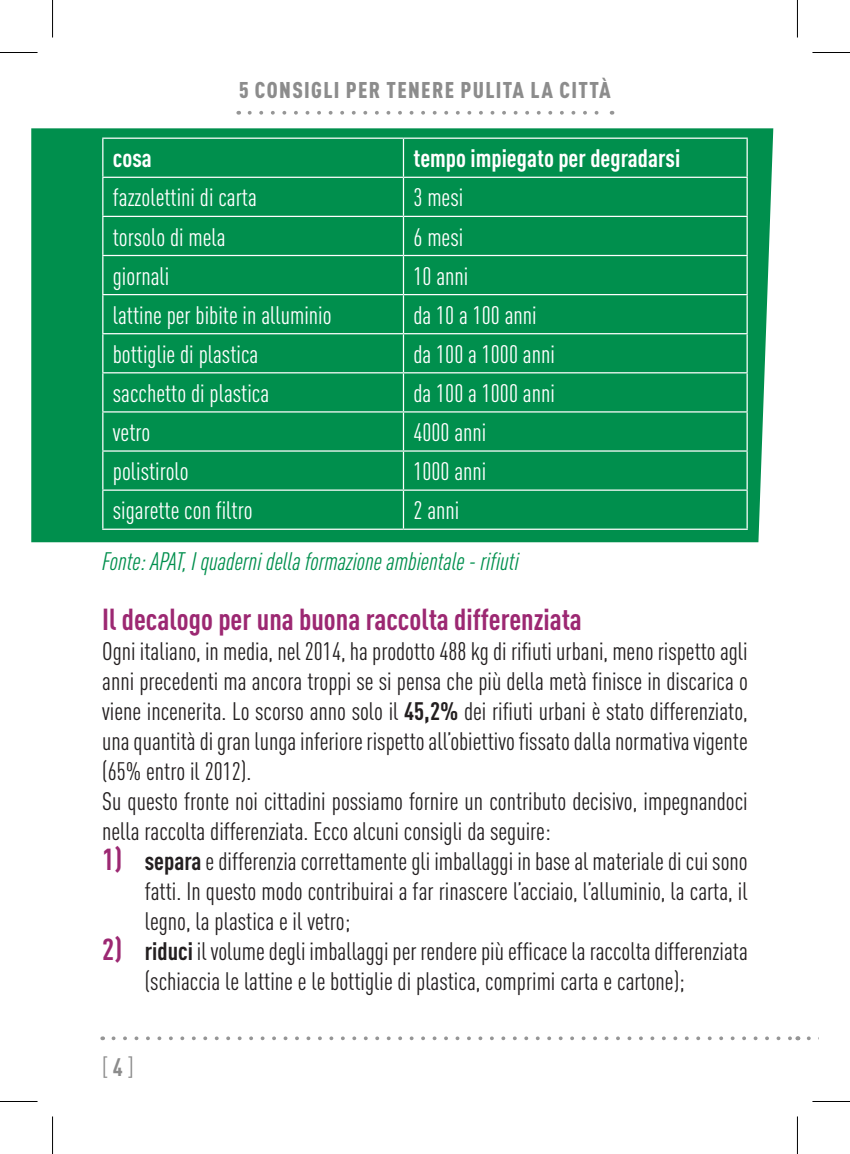
<style>
.page{position:relative;width:850px;height:1154px;background:#fff}
.page>*{position:absolute;margin:0;border:0;box-sizing:border-box;transform-origin:0 0}
.t1{font:700 condensed 30px "DIN Pro";color:#9c2872}
.t2{font:condensed 25px/30px "DIN Pro";color:#231f20}
.t3{font:condensed 25px "DIN Pro";color:#fff}
.t4{font:italic condensed 25px "DIN Pro";color:#008f4d}
.t5{font:700 condensed 25px "DIN Pro";color:#fff}
.t6{font:condensed 25px "DIN Pro";color:#8c8c8c}
.t7{font:900 condensed 22.5px "DIN Pro";letter-spacing:.06em;color:#8c8c8c}
.s1{font-weight:700}
.s2{font-weight:700;font-size:30px;color:#9c2872}
</style>
<div class="page">
<svg style="left:249px;top:111px;width:350px;height:4px"></svg>
<svg style="left:113px;top:1036px;width:678px;height:4px"></svg>
<div style="left:31px;top:128px;width:741px;height:414px;background:#008f4d"></div>
<hr style="left:102px;top:138px;width:301px;height:1px;background:#fff">
<hr style="left:403px;top:138px;width:344px;height:1px;background:#fff">
<hr style="left:102px;top:177px;width:301px;height:1px;background:#fff">
<hr style="left:403px;top:177px;width:344px;height:1px;background:#fff">
<hr style="left:102px;top:216px;width:301px;height:1px;background:#fff">
<hr style="left:403px;top:216px;width:344px;height:1px;background:#fff">
<hr style="left:102px;top:255px;width:301px;height:1px;background:#fff">
<hr style="left:403px;top:255px;width:344px;height:1px;background:#fff">
<hr style="left:102px;top:294px;width:301px;height:1px;background:#fff">
<hr style="left:403px;top:294px;width:344px;height:1px;background:#fff">
<hr style="left:102px;top:333px;width:301px;height:1px;background:#fff">
<hr style="left:403px;top:333px;width:344px;height:1px;background:#fff">
<hr style="left:102px;top:372px;width:301px;height:1px;background:#fff">
<hr style="left:403px;top:372px;width:344px;height:1px;background:#fff">
<hr style="left:102px;top:411px;width:301px;height:1px;background:#fff">
<hr style="left:403px;top:411px;width:344px;height:1px;background:#fff">
<hr style="left:102px;top:450px;width:301px;height:2px;background:#fff">
<hr style="left:403px;top:450px;width:344px;height:2px;background:#fff">
<hr style="left:102px;top:489px;width:301px;height:2px;background:#fff">
<hr style="left:403px;top:489px;width:344px;height:2px;background:#fff">
<hr style="left:102px;top:529px;width:301px;height:1px;background:#fff">
<hr style="left:403px;top:529px;width:344px;height:1px;background:#fff">
<hr style="left:102px;top:139px;width:1px;height:38px;background:#fff">
<hr style="left:102px;top:178px;width:1px;height:38px;background:#fff">
<hr style="left:102px;top:217px;width:1px;height:38px;background:#fff">
<hr style="left:102px;top:256px;width:1px;height:38px;background:#fff">
<hr style="left:102px;top:295px;width:1px;height:38px;background:#fff">
<hr style="left:102px;top:334px;width:1px;height:38px;background:#fff">
<hr style="left:102px;top:373px;width:1px;height:38px;background:#fff">
<hr style="left:102px;top:412px;width:1px;height:38px;background:#fff">
<hr style="left:102px;top:452px;width:1px;height:37px;background:#fff">
<hr style="left:102px;top:491px;width:1px;height:38px;background:#fff">
<hr style="left:402px;top:139px;width:2px;height:38px;background:#fff">
<hr style="left:746px;top:139px;width:1px;height:38px;background:#fff">
<hr style="left:402px;top:178px;width:2px;height:38px;background:#fff">
<hr style="left:746px;top:178px;width:1px;height:38px;background:#fff">
<hr style="left:402px;top:217px;width:2px;height:38px;background:#fff">
<hr style="left:746px;top:217px;width:1px;height:38px;background:#fff">
<hr style="left:402px;top:256px;width:2px;height:38px;background:#fff">
<hr style="left:746px;top:256px;width:1px;height:38px;background:#fff">
<hr style="left:402px;top:295px;width:2px;height:38px;background:#fff">
<hr style="left:746px;top:295px;width:1px;height:38px;background:#fff">
<hr style="left:402px;top:334px;width:2px;height:38px;background:#fff">
<hr style="left:746px;top:334px;width:1px;height:38px;background:#fff">
<hr style="left:402px;top:373px;width:2px;height:38px;background:#fff">
<hr style="left:746px;top:373px;width:1px;height:38px;background:#fff">
<hr style="left:402px;top:412px;width:2px;height:38px;background:#fff">
<hr style="left:746px;top:412px;width:1px;height:38px;background:#fff">
<hr style="left:402px;top:452px;width:2px;height:37px;background:#fff">
<hr style="left:746px;top:452px;width:1px;height:37px;background:#fff">
<hr style="left:402px;top:491px;width:2px;height:38px;background:#fff">
<hr style="left:746px;top:491px;width:1px;height:38px;background:#fff">
<hr style="left:0;top:52px;width:38px;height:1px;background:#000">
<hr style="left:812px;top:52px;width:37px;height:1px;background:#000">
<hr style="left:0;top:1101px;width:38px;height:1px;background:#000">
<hr style="left:812px;top:1101px;width:37px;height:1px;background:#000">
<hr style="left:52px;top:0;width:1px;height:38px;background:#000">
<hr style="left:52px;top:1116px;width:1px;height:38px;background:#000">
<hr style="left:796px;top:0;width:1px;height:38px;background:#000">
<hr style="left:796px;top:1116px;width:1px;height:38px;background:#000">
<p class="t7" style="left:239px;top:73px;width:373px">5 CONSIGLI PER TENERE PULITA LA CITTÀ</p>
<p class="t5" style="left:113px;top:139px;width:41px">cosa</p>
<p class="t5" style="left:413px;top:139px;width:268px">tempo impiegato per degradarsi</p>
<p class="t3" style="left:113px;top:180px;width:145px">fazzolettini di carta</p>
<p class="t3" style="left:413px;top:180px;width:51px">3 mesi</p>
<p class="t3" style="left:113px;top:219px;width:114px">torsolo di mela</p>
<p class="t3" style="left:413px;top:219px;width:51px">6 mesi</p>
<p class="t3" style="left:113px;top:258px;width:58px">giornali</p>
<p class="t3" style="left:413px;top:258px;width:56px">10 anni</p>
<p class="t3" style="left:113px;top:297px;width:220px">lattine per bibite in alluminio</p>
<p class="t3" style="left:413px;top:297px;width:125px">da 10 a 100 anni</p>
<p class="t3" style="left:113px;top:336px;width:147px">bottiglie di plastica</p>
<p class="t3" style="left:413px;top:336px;width:143px">da 100 a 1000 anni</p>
<p class="t3" style="left:113px;top:375px;width:158px">sacchetto di plastica</p>
<p class="t3" style="left:413px;top:375px;width:143px">da 100 a 1000 anni</p>
<p class="t3" style="left:113px;top:414px;width:39px">vetro</p>
<p class="t3" style="left:413px;top:414px;width:74px">4000 anni</p>
<p class="t3" style="left:113px;top:453px;width:77px">polistirolo</p>
<p class="t3" style="left:413px;top:453px;width:74px">1000 anni</p>
<p class="t3" style="left:113px;top:492px;width:141px">sigarette con filtro</p>
<p class="t3" style="left:413px;top:492px;width:47px">2 anni</p>
<p class="t4" style="left:102px;top:543px;width:418px">Fonte: APAT, I quaderni della formazione ambientale - rifiuti</p>
<p class="t1" style="left:102px;top:596px;width:481px">Il decalogo per una buona raccolta differenziata</p>
<p class="t2" style="left:102px;top:634px;width:647px">Ogni italiano, in media, nel 2014, ha prodotto 488 kg di rifiuti urbani, meno rispetto agli anni precedenti ma ancora troppi se si pensa che più della metà finisce in discarica o viene incenerita. Lo scorso anno solo il <span class="s1">45,2%</span> dei rifiuti urbani è stato differenziato, una quantità di gran lunga inferiore rispetto all’obiettivo fissato dalla normativa vigente (65% entro il 2012).<br>Su questo fronte noi cittadini possiamo fornire un contributo decisivo, impegnandoci nella raccolta differenziata. Ecco alcuni consigli da seguire:</p>
<p class="t2" style="left:145px;top:844px;width:604px;text-align:justify;text-indent:-42px"><span class="s2">1)</span> <span class="s1">separa</span> e differenzia correttamente gli imballaggi in base al materiale di cui sono fatti. In questo modo contribuirai a far rinascere l’acciaio, l’alluminio, la carta, il legno, la plastica e il vetro;</p>
<p class="t2" style="left:145px;top:934px;width:604px;text-indent:-42px"><span class="s2">2)</span> <span class="s1">riduci</span> il volume degli imballaggi per rendere più efficace la raccolta differenziata (schiaccia le lattine e le bottiglie di plastica, comprimi carta e cartone);</p>
<p class="t6" style="left:102px;top:1049px;width:33px">[ <span class="s1">4</span> ]</p>
</div>
